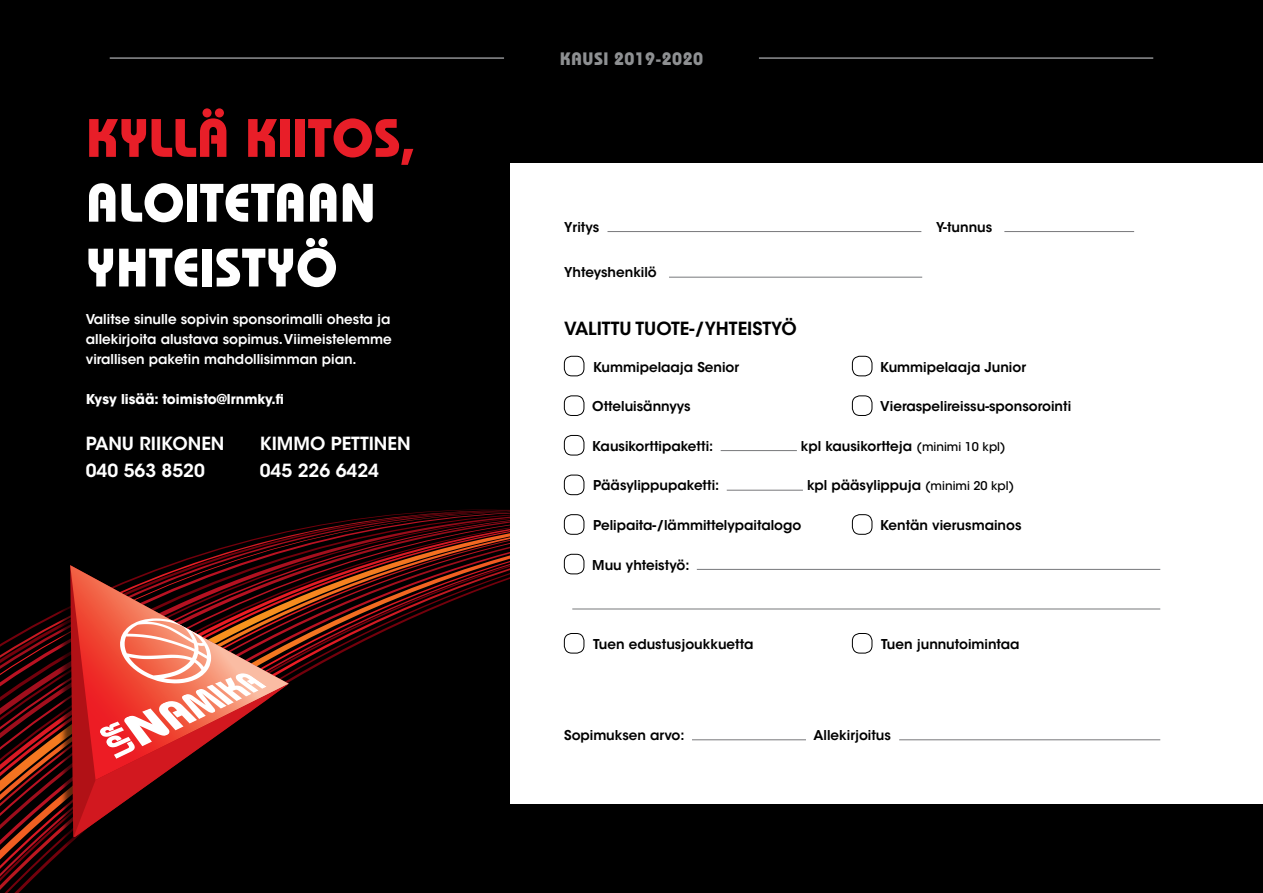
<style>
.page{position:relative;width:1263px;height:893px;background:#000}
.page>*{position:absolute;margin:0;border:0;box-sizing:border-box;transform-origin:0 0}
.t1{font:700 54px/64.8px "Bauhaus Std";color:#fff}
.t2{font:700 54px "Bauhaus Std";color:#e81e28}
.t3{font:600 18px/27px "ITC Avant Garde Std";color:#fff}
.t4{font:600 18px "ITC Avant Garde Std";color:#000}
.t5{font:700 18px "Bauhaus Std";letter-spacing:.02em;color:#8e9092}
.t6{font:600 13.5px "ITC Avant Garde Std";color:#000}
.t7{font:600 13.5px/19.8px "ITC Avant Garde Std";color:#fff;text-align:justify}
.t8{font:700 13.5px "ITC Avant Garde Std";color:#fff}
.s1{font-weight:500;font-size:12px}
</style>
<div class="page">
<hr style="left:110px;top:57px;width:394px;height:2px;background:#8e9092">
<hr style="left:759px;top:57px;width:394px;height:2px;background:#8e9092">
<svg style="left:0;top:510px;width:880px;height:383px"></svg>
<div style="left:510px;top:163px;width:753px;height:640px;background:#fff"></div>
<hr style="left:607px;top:231px;width:314px;height:1px;background:#77787b">
<hr style="left:1004px;top:231px;width:130px;height:1px;background:#77787b">
<hr style="left:669px;top:277px;width:253px;height:1px;background:#77787b">
<div style="left:564px;top:356px;width:20px;height:20px;border:1px solid #000;border-radius:8px"></div>
<div style="left:852px;top:356px;width:20px;height:20px;border:1px solid #000;border-radius:8px"></div>
<div style="left:564px;top:396px;width:20px;height:20px;border:1px solid #000;border-radius:8px"></div>
<div style="left:852px;top:396px;width:20px;height:20px;border:1px solid #000;border-radius:8px"></div>
<div style="left:564px;top:435px;width:20px;height:20px;border:1px solid #000;border-radius:8px"></div>
<hr style="left:721px;top:450px;width:76px;height:1px;background:#77787b">
<div style="left:564px;top:475px;width:20px;height:20px;border:1px solid #000;border-radius:8px"></div>
<hr style="left:727px;top:490px;width:76px;height:1px;background:#77787b">
<div style="left:564px;top:514px;width:20px;height:20px;border:1px solid #000;border-radius:8px"></div>
<div style="left:852px;top:514px;width:20px;height:20px;border:1px solid #000;border-radius:8px"></div>
<div style="left:564px;top:554px;width:20px;height:20px;border:1px solid #000;border-radius:8px"></div>
<hr style="left:697px;top:569px;width:463px;height:1px;background:#77787b">
<hr style="left:572px;top:609px;width:588px;height:1px;background:#77787b">
<div style="left:564px;top:633px;width:20px;height:20px;border:1px solid #000;border-radius:8px"></div>
<div style="left:852px;top:633px;width:20px;height:20px;border:1px solid #000;border-radius:8px"></div>
<hr style="left:692px;top:739px;width:114px;height:1px;background:#77787b">
<hr style="left:899px;top:739px;width:261px;height:1px;background:#77787b">
<div style="left:58px;top:567px;width:229px;height:282px;background:#000;opacity:.6"></div>
<svg style="left:70px;top:565px;width:219px;height:215px"></svg>
<svg style="left:74px;top:618px;width:215px;height:219px"></svg>
<h1 class="t2" style="left:86px;top:105px;width:331px">KYLLÄ KIITOS,</h1>
<h1 class="t1" style="left:86px;top:169px;width:291px">ALOITETAAN<br>YHTEISTYÖ</h1>
<p class="t7" style="left:86px;top:309px;width:308px">Valitse sinulle sopivin sponsorimalli ohesta ja allekirjoita alustava sopimus. Viimeistelemme virallisen paketin mahdollisimman pian.</p>
<p class="t8" style="left:86px;top:390px;width:200px">Kysy lisää: toimisto@lrnmky.fi</p>
<h2 class="t3" style="left:86px;top:430px;width:140px">PANU RIIKONEN<br>040 563 8520</h2>
<h2 class="t3" style="left:260px;top:430px;width:152px">KIMMO PETTINEN<br>045 226 6424</h2>
<h2 class="t5" style="left:560px;top:48px;width:145px">KAUSI 2019-2020</h2>
<p class="t6" style="left:564px;top:218px;width:37px">Yritys</p>
<p class="t6" style="left:936px;top:218px;width:57px">Y-tunnus</p>
<p class="t6" style="left:564px;top:264px;width:94px">Yhteyshenkilö</p>
<h2 class="t4" style="left:564px;top:317px;width:234px">VALITTU TUOTE-/YHTEISTYÖ</h2>
<p class="t6" style="left:593px;top:358px;width:148px">Kummipelaaja Senior</p>
<p class="t6" style="left:880px;top:358px;width:147px">Kummipelaaja Junior</p>
<p class="t6" style="left:592px;top:398px;width:100px">Otteluisännyys</p>
<p class="t6" style="left:880px;top:398px;width:192px">Vieraspelireissu-sponsorointi</p>
<p class="t6" style="left:592px;top:437px;width:122px">Kausikorttipaketti:</p>
<p class="t6" style="left:801px;top:437px;width:206px">kpl kausikortteja <span class="s1">(minimi 10 kpl)</span></p>
<p class="t6" style="left:593px;top:477px;width:128px">Pääsylippupaketti:</p>
<p class="t6" style="left:807px;top:477px;width:209px">kpl pääsylippuja <span class="s1">(minimi 20 kpl)</span></p>
<p class="t6" style="left:593px;top:516px;width:210px">Pelipaita-/lämmittelypaitalogo</p>
<p class="t6" style="left:880px;top:516px;width:143px">Kentän vierusmainos</p>
<p class="t6" style="left:592px;top:556px;width:99px">Muu yhteistyö:</p>
<p class="t6" style="left:593px;top:635px;width:162px">Tuen edustusjoukkuetta</p>
<p class="t6" style="left:881px;top:635px;width:140px">Tuen junnutoimintaa</p>
<p class="t6" style="left:564px;top:726px;width:122px">Sopimuksen arvo:</p>
<p class="t6" style="left:814px;top:726px;width:79px">Allekirjoitus</p>
</div>
